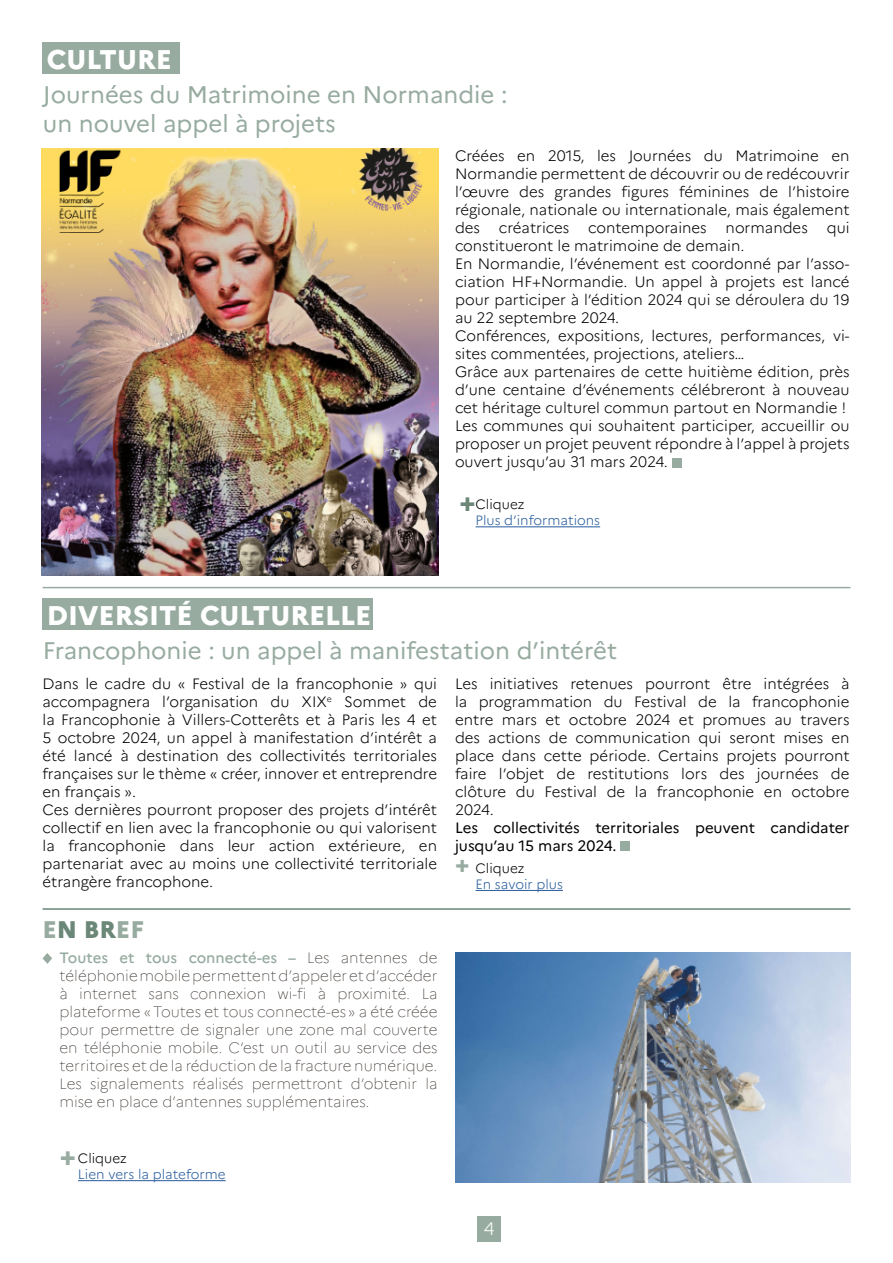
<style>
.page{position:relative;width:893px;height:1263px;background:#fff}
.page>*{position:absolute;margin:0;border:0;box-sizing:border-box;transform-origin:0 0}
.t1{font:800 27px "Marianne";color:#fff}
.t2{font:24px/28.8px "Marianne";color:#97aba0}
.t3{font:800 24px "Marianne";color:#97aba0}
.t4{font:300 18px "Marianne";color:#fff}
.t5{font:300 15px/18px "Marianne";color:#000;text-align:justify}
.t6{font:100 15px/18px "Marianne";color:#2f2722;text-align:justify}
.t7{font:15px/18px "Marianne";color:#000}
.t8{font:300 13.5px/16.2px "Marianne";color:#275b9b}
.s1{font-weight:800;font-size:27px;color:#6c8778}
.s2{color:#000}
.s3{font-weight:800;font-size:24px;color:#97aba0}
.s4{color:#6b8778}
.s5{font-weight:500;color:#97aba0}
.s6{font-weight:800;font-size:27px;color:#97aba0}
</style>
<div class="page">
<div style="left:43px;top:43px;width:137px;height:31px;background:#97aba0"></div>
<div style="left:477px;top:1216px;width:24px;height:26px;background:#97aba0"></div>
<div style="left:672px;top:458px;width:9px;height:9px;background:#97aba0"></div>
<hr style="left:43px;top:587px;width:807px;height:1px;background:#97aba0">
<hr style="left:476px;top:526px;width:124px;height:1px;background:#275b9b">
<img style="left:42px;top:149px;width:396px;height:427px">
<div style="left:43px;top:598px;width:330px;height:32px;background:#97aba0"></div>
<div style="left:620px;top:841px;width:10px;height:10px;background:#97aba0"></div>
<hr style="left:43px;top:908px;width:807px;height:2px;background:#6b8778">
<svg style="left:43px;top:953px;width:9px;height:11px"></svg>
<hr style="left:78px;top:1180px;width:148px;height:1px;background:#275b9b">
<img style="left:455px;top:952px;width:395px;height:230px">
<hr style="left:476px;top:890px;width:87px;height:1px;background:#275b9b">
<h1 class="t1" style="left:47px;top:43px;width:127px">CULTURE</h1>
<h2 class="t2" style="left:43px;top:80px;width:466px">Journées du Matrimoine en Normandie : un nouvel appel à projets</h2>
<p class="t5" style="left:455px;top:147px;width:396px">Créées en 2015, les Journées du Matrimoine en Normandie permettent de découvrir ou de redécouvrir l’œuvre des grandes figures féminines de l’histoire régionale, nationale ou internationale, mais également des</p>
<p class="t5" style="left:499px;top:219px;width:72px">créatrices</p>
<p class="t5" style="left:588px;top:219px;width:120px">contemporaines</p>
<p class="t5" style="left:726px;top:219px;width:84px">normandes</p>
<p class="t5" style="left:827px;top:219px;width:24px">qui</p>
<p class="t5" style="left:455px;top:237px;width:396px;text-align:left">constitueront le matrimoine de demain.<br>En Normandie, l’événement est coordonné par l’asso&shy;ciation HF+Normandie. Un appel à projets est lancé pour participer à l’édition 2024 qui se déroulera du 19 au 22 septembre 2024.<br>Conférences, expositions, lectures, performances, vi&shy;sites commentées, projections, ateliers…<br>Grâce aux partenaires de cette huitième édition, près d’une centaine d’événements célébreront à nouveau cet héritage culturel commun partout en Normandie !<br>Les communes qui souhaitent participer, accueillir ou proposer un projet peuvent répondre à l’appel à projets ouvert jusqu’au 31 mars 2024.</p>
<p class="t8" style="left:476px;top:496px;width:126px;text-indent:-16px"><span class="s1">+</span><span class="s2">Cliquez<br></span>Plus d’informations</p>
<h1 class="t1" style="left:47px;top:599px;width:326px">DIVERSITÉ CULTURELLE</h1>
<h2 class="t2" style="left:43px;top:636px;width:576px">Francophonie : un appel à manifestation d’intérêt</h2>
<p class="t5" style="left:43px;top:674px;width:396px;text-align:left">Dans le cadre du « Festival de la francophonie » qui accompagnera l’organisation du XIX<sup>e</sup> Sommet de la Francophonie à Villers-Cotterêts et à Paris les 4 et 5 octobre 2024, un appel à manifestation d’intérêt a été lancé à destination des collectivités territoriales françaises sur le thème « créer, innover et entreprendre en français ».<br>Ces dernières pourront proposer des projets d’intérêt collectif en lien avec la francophonie ou qui valorisent la francophonie dans leur action extérieure, en partenariat avec au moins une collectivité territoriale étrangère francophone.</p>
<p class="t5" style="left:455px;top:674px;width:396px">Les initiatives retenues pourront être intégrées à la programmation du Festival de la francophonie entre mars et octobre 2024 et promues au travers des actions de communication qui seront mises en place dans cette période. Certains projets pourront faire l’objet de restitutions lors des journées de clôture du Festival de la francophonie en octobre 2024.</p>
<p class="t7" style="left:455px;top:818px;width:396px">Les collectivités territoriales peuvent candidater jusqu’au 15 mars 2024.</p>
<p class="t8" style="left:476px;top:859px;width:89px;text-indent:-21px"><span class="s3">+</span> <span class="s2">Cliquez<br></span>En savoir plus</p>
<h2 class="t3" style="left:43px;top:915px;width:103px">E<span class="s4">N BR</span>EF</h2>
<p class="t6" style="left:60px;top:949px;width:379px"><span class="s5">Toutes et tous connecté-es –</span> Les antennes de téléphonie mobile permettent d’appeler et d’accéder à internet sans connexion wi-fi à proximité. La plateforme «Toutes et tous connecté-es » a été créée pour permettre de signaler une zone mal couverte en téléphonie mobile. C’est un outil au service des territoires et de la réduction de la fracture numérique.<br>Les signalements réalisés permettront d’obtenir la mise en place d’antennes supplémentaires.</p>
<p class="t8" style="left:78px;top:1150px;width:149px;text-indent:-18px"><span class="s6">+</span> <span class="s2">Cliquez<br></span>Lien vers la plateforme</p>
<p class="t4" style="left:484px;top:1218px;width:12px">4</p>
</div>
